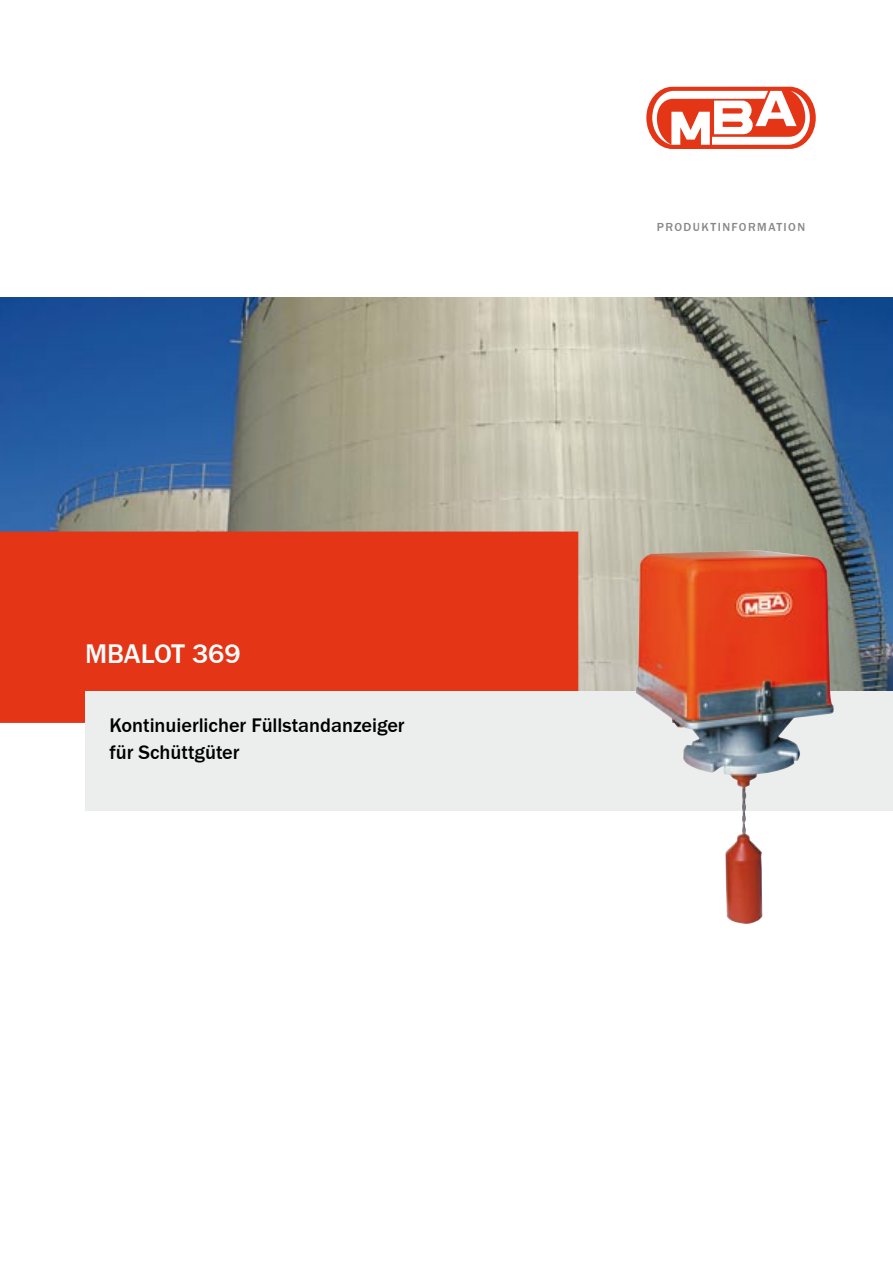
<style>
.page{position:relative;width:893px;height:1263px;background:#fff}
.page>*{position:absolute;margin:0;border:0;box-sizing:border-box;transform-origin:0 0}
.t1{font:500 27.75px "SICK Franklin";color:#fff}
.t2{font:500 20.25px/27px "SICK Franklin";color:#000}
.t3{font:500 12px "SICK Franklin";letter-spacing:.12em;color:#87888a}
</style>
<div class="page">
<img style="left:0;top:298px;width:893px;height:393px">
<div style="left:1px;top:532px;width:577px;height:190px;background:#e53517"></div>
<div style="left:0;top:531px;width:578px;height:192px;border:2px solid #e53517"></div>
<div style="left:85px;top:691px;width:808px;height:119px;background:#eceded"></div>
<svg style="left:646px;top:87px;width:170px;height:62px"></svg>
<img style="left:636px;top:553px;width:198px;height:371px">
<h1 class="t1" style="left:85px;top:637px;width:157px">MBALOT 369</h1>
<p class="t2" style="left:109px;top:712px;width:297px">Kontinuierlicher Füllstandanzeiger für Schüttgüter</p>
<p class="t3" style="left:657px;top:220px;width:150px">Produktinformation</p>
</div>
